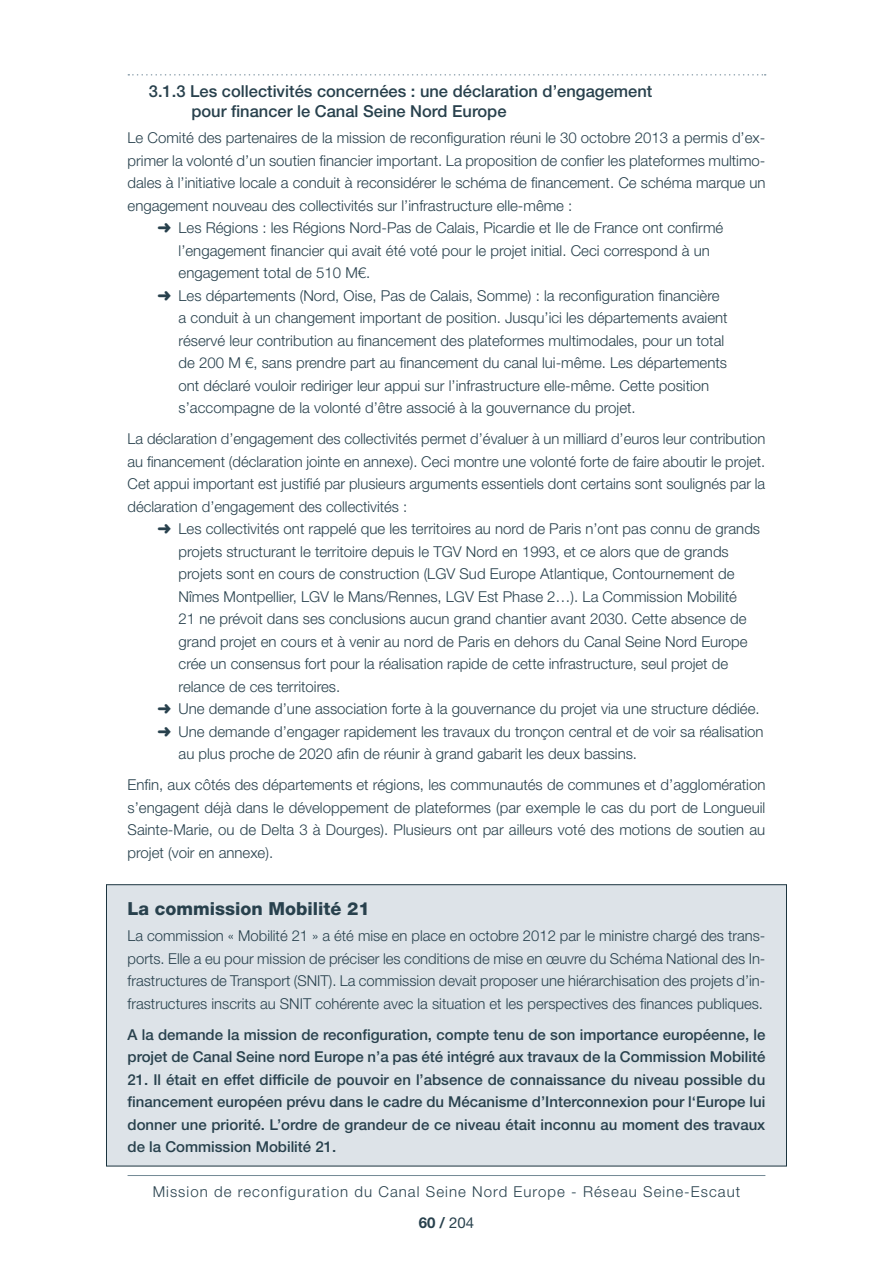
<style>
.page{position:relative;width:893px;height:1263px;background:#fff}
.page>*{position:absolute;margin:0;border:0;box-sizing:border-box;transform-origin:0 0}
.t1{font:800 18px "Helvetica Neue LT Std";color:#28414d}
.gra1_11tex{font:500 16.5px/19.8px "Helvetica Neue LT Std";color:#28414d}
.t2{font:300 15px/22.5px "Helvetica Neue LT Std";color:#28414d;text-align:justify}
.t3{font:500 15px/22.5px "Helvetica Neue LT Std";color:#28414d}
.t4{font:300 15px/31px "Helvetica Neue LT Std";letter-spacing:.07em;color:#28414d;text-align:center}
.s1{font-weight:700}
.s2{font-weight:400}
</style>
<div class="page">
<hr style="left:128px;top:1175px;width:637px;height:1px;background:#738a95">
<div style="left:106px;top:884px;width:681px;height:282px;background:#dde3e8;border:1px solid #1b343f"></div>
<svg style="left:128px;top:74px;width:638px;height:2px"></svg>
<p class="gra1_11tex" style="left:191px;top:81px;width:462px;text-indent:-43px">3.1.3 Les collectivités concernées : une déclaration d’engagement pour financer le Canal Seine Nord Europe</p>
<p class="t2" style="left:128px;top:126px;width:639px">Le Comité des partenaires de la mission de reconfiguration réuni le 30 octobre 2013 a permis d’ex&shy;primer la volonté d’un soutien financier important. La proposition de confier les plateformes multimo&shy;dales à l’initiative locale a conduit à reconsidérer le schéma de financement. Ce schéma marque un engagement nouveau des collectivités sur l’infrastructure elle-même :</p>
<p class="t2" style="left:179px;top:216px;width:546px;text-align:left;text-indent:-21px">➜ Les Régions : les Régions Nord-Pas de Calais, Picardie et Ile de France ont confirmé l’engagement financier qui avait été voté pour le projet initial. Ceci correspond à un engagement total de 510 M€.</p>
<p class="t2" style="left:179px;top:284px;width:550px;text-align:left;text-indent:-21px">➜ Les départements (Nord, Oise, Pas de Calais, Somme) : la reconfiguration financière a conduit à un changement important de position. Jusqu’ici les départements avaient réservé leur contribution au financement des plateformes multimodales, pour un total de 200 M €, sans prendre part au financement du canal lui-même. Les départements ont déclaré vouloir rediriger leur appui sur l’infrastructure elle-même. Cette position s’accompagne de la volonté d’être associé à la gouvernance du projet.</p>
<p class="t2" style="left:128px;top:427px;width:639px">La déclaration d’engagement des collectivités permet d’évaluer à un milliard d’euros leur contribution au financement (déclaration jointe en annexe). Ceci montre une volonté forte de faire aboutir le projet.<br>Cet appui important est justifié par plusieurs arguments essentiels dont certains sont soulignés par la déclaration d’engagement des collectivités :</p>
<p class="t2" style="left:179px;top:517px;width:583px;text-align:left;text-indent:-21px">➜ Les collectivités ont rappelé que les territoires au nord de Paris n’ont pas connu de grands projets structurant le territoire depuis le TGV Nord en 1993, et ce alors que de grands projets sont en cours de construction (LGV Sud Europe Atlantique, Contournement de Nîmes Montpellier, LGV le Mans/Rennes, LGV Est Phase 2…). La Commission Mobilité<br>21 ne prévoit dans ses conclusions aucun grand chantier avant 2030. Cette absence de grand projet en cours et à venir au nord de Paris en dehors du Canal Seine Nord Europe crée un consensus fort pour la réalisation rapide de cette infrastructure, seul projet de relance de ces territoires.</p>
<p class="t2" style="left:157px;top:697px;width:604px">➜ Une demande d’une association forte à la gouvernance du projet via une structure dédiée.</p>
<p class="t2" style="left:179px;top:720px;width:586px;text-indent:-21px">➜ Une demande d’engager rapidement les travaux du tronçon central et de voir sa réalisation au plus proche de 2020 afin de réunir à grand gabarit les deux bassins.</p>
<p class="t2" style="left:128px;top:773px;width:639px">Enfin, aux côtés des départements et régions, les communautés de communes et d’agglomération s’engagent déjà dans le développement de plateformes (par exemple le cas du port de Longueuil Sainte-Marie, ou de Delta 3 à Dourges). Plusieurs ont par ailleurs voté des motions de soutien au projet (voir en annexe).</p>
<p class="t1" style="left:128px;top:897px;width:244px">La commission Mobilité 21</p>
<p class="t2" style="left:128px;top:924px;width:639px">La commission « Mobilité 21 » a été mise en place en octobre 2012 par le ministre chargé des trans&shy;ports. Elle a eu pour mission de préciser les conditions de mise en œuvre du Schéma National des In&shy;frastructures de Transport (SNIT). La commission devait proposer une hiérarchisation des projets d’in&shy;frastructures inscrits au SNIT cohérente avec la situation et les perspectives des finances publiques.</p>
<p class="t3" style="left:128px;top:1023px;width:639px">A la demande la mission de reconfiguration, compte tenu de son importance européenne, le projet de Canal Seine nord Europe n’a pas été intégré aux travaux de la Commission Mobilité</p>
<p class="t3" style="left:128px;top:1068px;width:639px;text-align:justify">21. Il était en effet difficile de pouvoir en l’absence de connaissance du niveau possible du financement européen prévu dans le cadre du Mécanisme d’Interconnexion pour l‘Europe lui donner une priorité. L’ordre de grandeur de ce niveau était inconnu au moment des travaux de la Commission Mobilité 21.</p>
<p class="t4" style="left:153px;top:1176px;width:589px">Mission de reconfiguration du Canal Seine Nord Europe - Réseau Seine-Escaut<br><span class="s1">60 /</span> <span class="s2">204</span></p>
</div>
